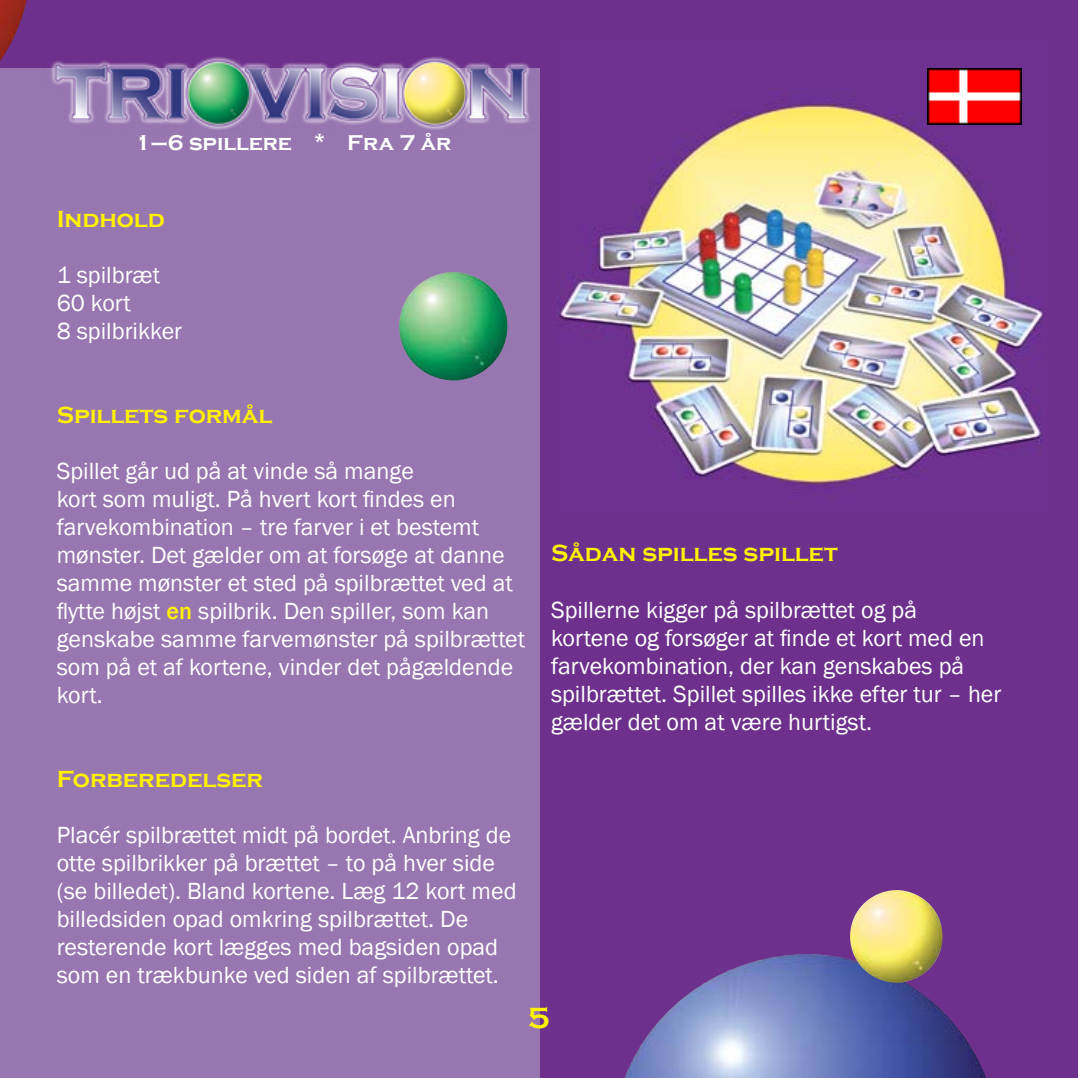
<style>
.page{position:relative;width:1078px;height:1078px;background:#fff}
.page>*{position:absolute;margin:0;border:0;box-sizing:border-box;transform-origin:0 0}
.t1{font:700 30px "Copperplate Gothic";color:#fff200}
.t2{font:24px/28px "Franklin Gothic";color:#fff}
.t3{font:700 24px "Copperplate Gothic";color:#fff200}
.t4{font:700 22px "Copperplate Gothic";color:#fff}
.s1{font-weight:500;color:#fff200}
</style>
<div class="page">
<div style="left:0;top:0;width:1077px;height:1077px;background:#6d308c"></div>
<div style="left:0;top:68px;width:539px;height:1009px;background:#9876b0"></div>
<img style="left:557px;top:68px;width:486px;height:423px">
<img style="left:51px;top:56px;width:513px;height:93px">
<img style="left:926px;top:68px;width:94px;height:56px">
<img style="left:625px;top:954px;width:360px;height:123px">
<img style="left:849px;top:890px;width:93px;height:92px">
<img style="left:399px;top:272px;width:108px;height:108px">
<img style="left:0;top:0;width:27px;height:61px">
<p class="t4" style="left:135px;top:131px;width:317px">1–6 spillere * Fra 7 år</p>
<p class="t3" style="left:57px;top:205px;width:109px">Indhold</p>
<p class="t2" style="left:57px;top:261px;width:127px">1 spilbræt<br>60 kort<br>8 spilbrikker</p>
<p class="t3" style="left:57px;top:401px;width:217px">Spillets formål</p>
<p class="t2" style="left:57px;top:457px;width:469px">Spillet går ud på at vinde så mange<br>kort som muligt. På hvert kort findes en farvekombination – tre farver i et bestemt mønster. Det gælder om at forsøge at danne samme mønster et sted på spilbrættet ved at flytte højst <span class="s1">en</span> spilbrik. Den spiller, som kan genskabe samme farvemønster på spilbrættet som på et af kortene, vinder det pågældende kort.</p>
<p class="t3" style="left:57px;top:765px;width:208px">Forberedelser</p>
<p class="t2" style="left:57px;top:821px;width:461px">Placér spilbrættet midt på bordet. Anbring de otte spilbrikker på brættet – to på hver side (se billedet). Bland kortene. Læg 12 kort med billedsiden opad omkring spilbrættet. De resterende kort lægges med bagsiden opad som en trækbunke ved siden af spilbrættet.</p>
<p class="t3" style="left:551px;top:540px;width:288px">Sådan spilles spillet</p>
<p class="t2" style="left:551px;top:596px;width:452px">Spillerne kigger på spilbrættet og på<br>kortene og forsøger at finde et kort med en farvekombination, der kan genskabes på spilbrættet. Spillet spilles ikke efter tur – her gælder det om at være hurtigst.</p>
<p class="t1" style="left:528px;top:1001px;width:23px">5</p>
</div>
